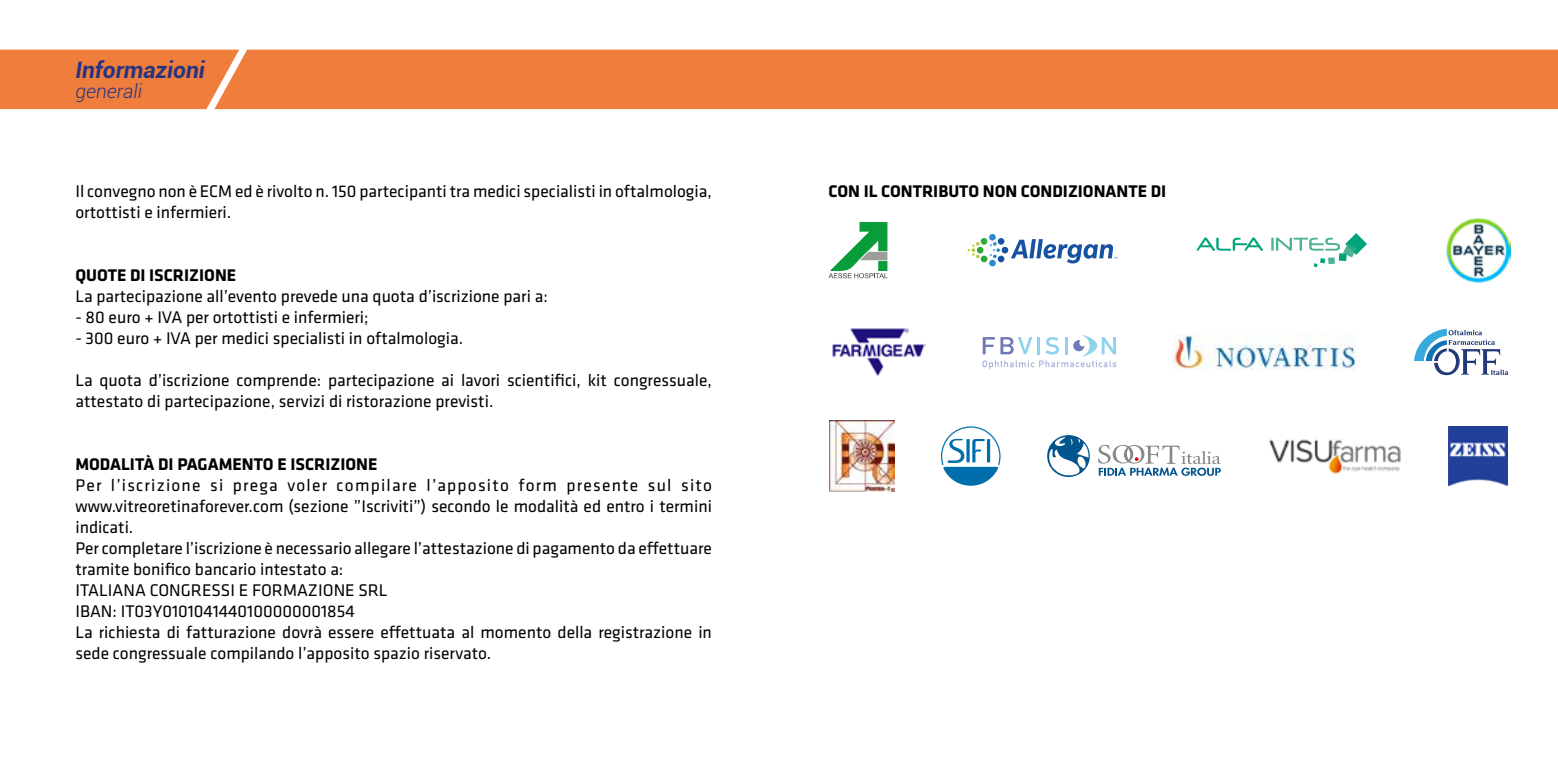
<style>
.page{position:relative;width:1558px;height:779px;background:#fff}
.page>*{position:absolute;margin:0;border:0;box-sizing:border-box;transform-origin:0 0}
.t1{font:italic 700 22.75px "Roboto";color:#283380}
.t2{font:italic 300 19.25px "Roboto";color:#283380}
.t3{font:17.5px/21px "Klavika";color:#000}
.t4{font:700 17.5px "Klavika";color:#000}
</style>
<div class="page">
<div style="left:0;top:50px;width:214px;height:59px;background:#ef7d3c"></div>
<div style="left:214px;top:50px;width:1344px;height:59px;background:#ef7d3c"></div>
<div style="left:981px;top:238px;width:6px;height:7px;background:#2ea836;border-radius:50%"></div>
<div style="left:1001px;top:247px;width:7px;height:6px;background:#1652a1;border-radius:50%"></div>
<div style="left:998px;top:238px;width:6px;height:7px;background:#1652a1;border-radius:50%"></div>
<div style="left:989px;top:234px;width:7px;height:7px;background:#2b8bcc;border-radius:50%"></div>
<div style="left:989px;top:260px;width:7px;height:6px;background:#2b8bcc;border-radius:50%"></div>
<svg style="left:967px;top:242px;width:37px;height:20px"></svg>
<svg style="left:1011px;top:239px;width:106px;height:24px"></svg>
<svg style="left:1196px;top:237px;width:67px;height:14px"></svg>
<svg style="left:1271px;top:233px;width:96px;height:34px"></svg>
<img style="left:832px;top:328px;width:93px;height:48px">
<svg style="left:1414px;top:329px;width:94px;height:46px"></svg>
<img style="left:1173px;top:335px;width:183px;height:34px">
<img style="left:1269px;top:439px;width:132px;height:35px">
<img style="left:1448px;top:426px;width:59px;height:60px">
<img style="left:1446px;top:218px;width:65px;height:65px">
<svg style="left:828px;top:222px;width:60px;height:56px"></svg>
<svg style="left:941px;top:426px;width:59px;height:60px"></svg>
<svg style="left:982px;top:335px;width:134px;height:34px"></svg>
<img style="left:830px;top:420px;width:64px;height:71px">
<svg style="left:1047px;top:435px;width:43px;height:42px"></svg>
<svg style="left:1098px;top:445px;width:123px;height:31px"></svg>
<h1 class="t1" style="left:75px;top:54px;width:131px">Informazioni</h1>
<p class="t2" style="left:75px;top:77px;width:68px">generali</p>
<p class="t3" style="left:75px;top:181px;width:638px">Il convegno non è ECM ed è rivolto n. 150 partecipanti tra medici specialisti in oftalmologia, ortottisti e infermieri.</p>
<p class="t4" style="left:75px;top:265px;width:162px">QUOTE DI ISCRIZIONE</p>
<p class="t3" style="left:75px;top:286px;width:474px">La partecipazione all’evento prevede una quota d’iscrizione pari a:</p>
<p class="t3" style="left:75px;top:307px;width:295px">- 80 euro + IVA per ortottisti e infermieri;</p>
<p class="t3" style="left:75px;top:328px;width:389px">- 300 euro + IVA per medici specialisti in oftalmologia.</p>
<p class="t3" style="left:75px;top:370px;width:638px">La quota d’iscrizione comprende: partecipazione ai lavori scientifici, kit congressuale, attestato di partecipazione, servizi di ristorazione previsti.</p>
<p class="t4" style="left:75px;top:454px;width:303px">MODALITÀ DI PAGAMENTO E ISCRIZIONE</p>
<p class="t3" style="left:75px;top:475px;width:638px">Per l’iscrizione si prega voler compilare l’apposito form presente sul sito www.vitreoretinaforever.com (sezione ”Iscriviti”) secondo le modalità ed entro i termini indicati.<br>Per completare l’iscrizione è necessario allegare l’attestazione di pagamento da effettuare tramite bonifico bancario intestato a:<br>ITALIANA CONGRESSI E FORMAZIONE SRL<br>IBAN: IT03Y0101041440100000001854<br>La richiesta di fatturazione dovrà essere effettuata al momento della registrazione in sede congressuale compilando l’apposito spazio riservato.</p>
<p class="t4" style="left:828px;top:181px;width:339px">CON IL CONTRIBUTO NON CONDIZIONANTE DI</p>
</div>
